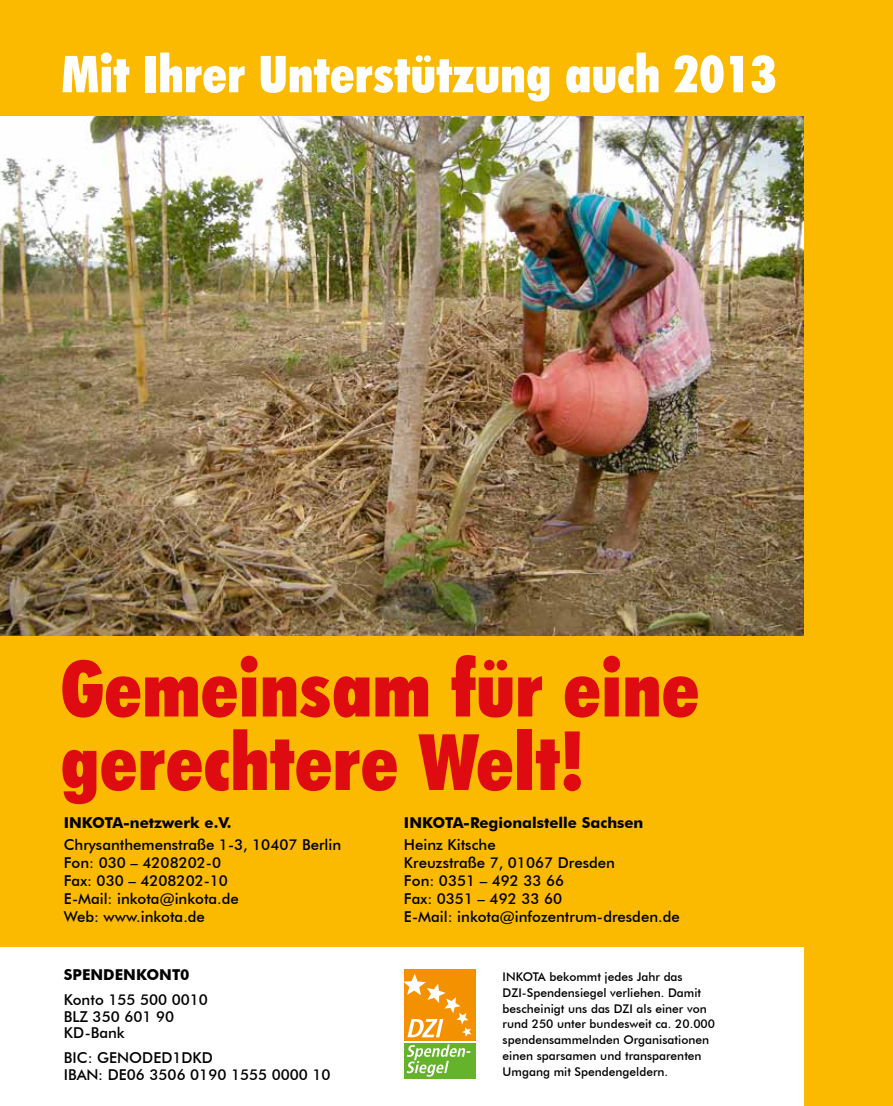
<style>
.page{position:relative;width:893px;height:1106px;background:#fbb900}
.page>*{position:absolute;margin:0;border:0;box-sizing:border-box;transform-origin:0 0}
.t1{font:900 condensed 78px/73.5px "Futura BT";letter-spacing:.01em;color:#de0c10}
.t2{font:900 condensed 51px "Futura BT";letter-spacing:.01em;color:#fff}
.t3{font:500 15px/18px "Futura BT";color:#000}
.t4{font:700 15px "Futura BT";color:#000}
.t5{font:500 12px/15.8px "Futura BT";color:#000}
</style>
<div class="page">
<img style="left:0;top:117px;width:804px;height:519px">
<div style="left:0;top:947px;width:804px;height:159px;background:#fff"></div>
<div style="left:404px;top:969px;width:71px;height:72px;background:#f39100"></div>
<div style="left:404px;top:1042px;width:71px;height:36px;background:#64b32b"></div>
<svg style="left:407px;top:1044px;width:63px;height:32px"></svg>
<svg style="left:404px;top:973px;width:67px;height:64px"></svg>
<h2 class="t2" style="left:62px;top:43px;width:716px">Mit Ihrer Unterstützung auch 2013</h2>
<h1 class="t1" style="left:61px;top:651px;width:640px">Gemeinsam für eine gerechtere Welt!</h1>
<p class="t4" style="left:64px;top:813px;width:169px">INKOTA-netzwerk e.V.</p>
<p class="t3" style="left:64px;top:835px;width:279px">Chrysanthemenstraße 1-3, 10407 Berlin<br>Fon: 030 – 4208202-0<br>Fax: 030 – 4208202-10<br>E-Mail: inkota@inkota.de<br>Web: www.inkota.de</p>
<p class="t4" style="left:64px;top:965px;width:21px">Spendenkont</p>
<p class="t4" style="left:180px;top:965px;width:11px">0</p>
<p class="t3" style="left:64px;top:991px;width:146px;line-height:16.5px">Konto 155 500 0010<br>BLZ 350 601 90<br>KD-Bank</p>
<p class="t3" style="left:64px;top:1049px;width:268px;line-height:16.5px">BIC: GENODED1DKD<br>IBAN: DE06 3506 0190 1555 0000 10</p>
<p class="t4" style="left:404px;top:813px;width:241px">INKOTA-Regionalstelle Sachsen</p>
<p class="t3" style="left:404px;top:835px;width:277px">Heinz Kitsche<br>Kreuzstraße 7, 01067 Dresden<br>Fon: 0351 – 492 33 66<br>Fax: 0351 – 492 33 60<br>E-Mail: inkota@infozentrum-dresden.de</p>
<p class="t5" style="left:503px;top:968px;width:214px">INKOTA bekommt jedes Jahr das DZI-Spendensiegel verliehen. Damit bescheinigt uns das DZI als einer von rund 250 unter bundesweit ca. 20.000 spendensammelnden Organisationen einen sparsamen und transparenten<br>U mgang mit Spendengeldern.</p>
</div>
